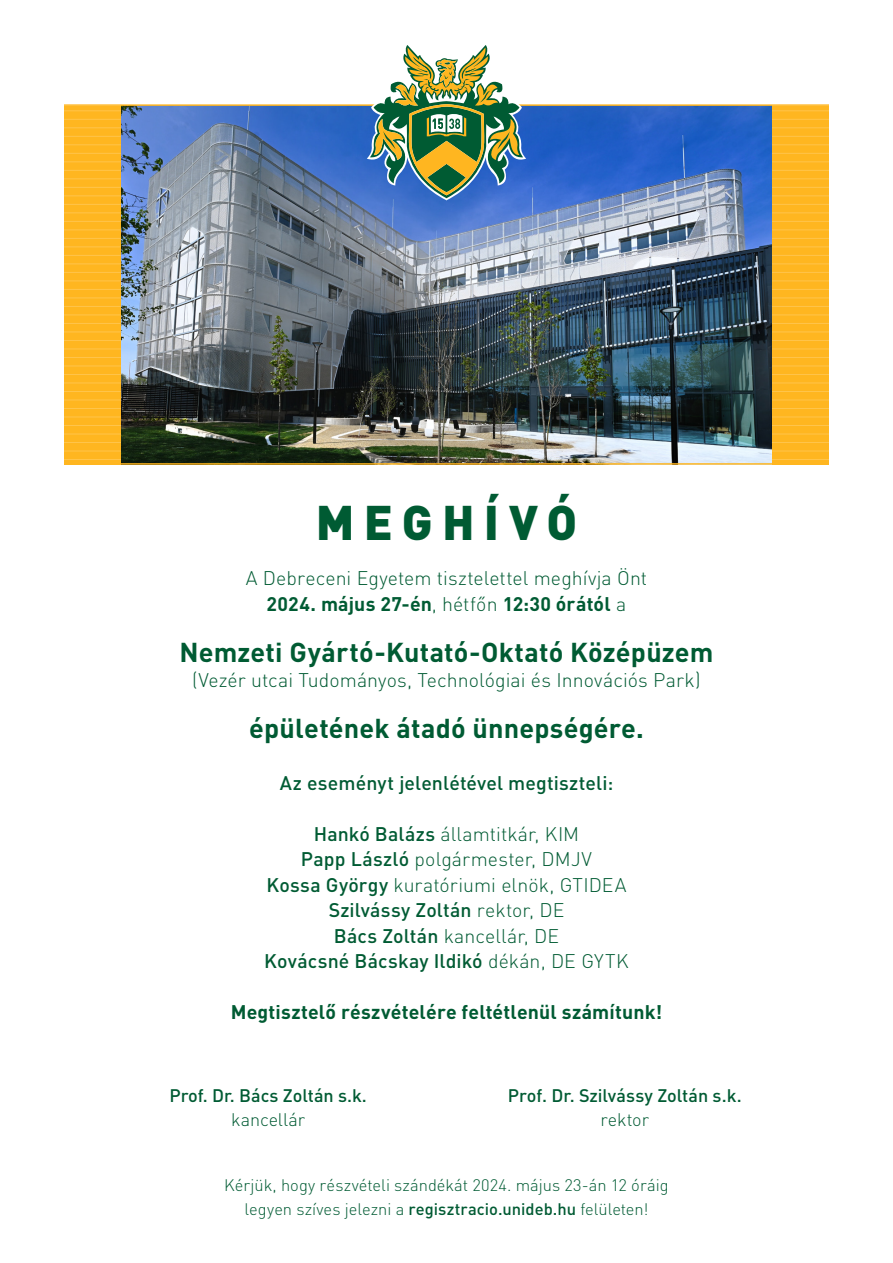
<style>
.page{position:relative;width:893px;height:1263px;background:#fff}
.page>*{position:absolute;margin:0;border:0;box-sizing:border-box;transform-origin:0 0}
.t1{font:900 48px "DIN Pro";letter-spacing:.19em;color:#005b33}
.t2{font:700 27px "DIN Pro";letter-spacing:.005em;color:#005b33}
.t3{font:300 19.5px "DIN Pro";letter-spacing:.005em;color:#005b33}
.t4{font:500 19.5px "DIN Pro";letter-spacing:.005em;color:#005b33}
.t5{font:700 19.5px "DIN Pro";letter-spacing:.01em;color:#005b33}
.t6{font:500 18px "DIN Pro";color:#005b33}
.t7{font:300 18px "DIN Pro";letter-spacing:-.005em;color:#005b33}
.t8{font:300 16.5px "DIN Pro";color:#005b33}
.s1{font-weight:300}
.s2{font-weight:500}
</style>
<div class="page">
<div style="left:0;top:106px;width:210px;height:359px;background:#ffb620"></div>
<div style="left:683px;top:106px;width:210px;height:359px;background:#ffb620"></div>
<hr style="left:0;top:110px;width:893px;height:1px;background:#fff">
<hr style="left:0;top:119px;width:893px;height:1px;background:#fff">
<hr style="left:0;top:127px;width:893px;height:1px;background:#fff">
<hr style="left:0;top:136px;width:893px;height:1px;background:#fff">
<hr style="left:0;top:144px;width:893px;height:1px;background:#fff">
<hr style="left:0;top:153px;width:893px;height:1px;background:#fff">
<hr style="left:0;top:161px;width:893px;height:1px;background:#fff">
<hr style="left:0;top:170px;width:893px;height:1px;background:#fff">
<hr style="left:0;top:178px;width:893px;height:1px;background:#fff">
<hr style="left:0;top:187px;width:893px;height:1px;background:#fff">
<hr style="left:0;top:195px;width:893px;height:1px;background:#fff">
<hr style="left:0;top:204px;width:893px;height:1px;background:#fff">
<hr style="left:0;top:212px;width:893px;height:1px;background:#fff">
<hr style="left:0;top:221px;width:893px;height:1px;background:#fff">
<hr style="left:0;top:229px;width:893px;height:1px;background:#fff">
<hr style="left:0;top:238px;width:893px;height:1px;background:#fff">
<hr style="left:0;top:246px;width:893px;height:1px;background:#fff">
<hr style="left:0;top:255px;width:893px;height:1px;background:#fff">
<hr style="left:0;top:263px;width:893px;height:1px;background:#fff">
<hr style="left:0;top:272px;width:893px;height:1px;background:#fff">
<hr style="left:0;top:281px;width:893px;height:1px;background:#fff">
<hr style="left:0;top:289px;width:893px;height:1px;background:#fff">
<hr style="left:0;top:298px;width:893px;height:1px;background:#fff">
<hr style="left:0;top:306px;width:893px;height:1px;background:#fff">
<hr style="left:0;top:315px;width:893px;height:1px;background:#fff">
<hr style="left:0;top:323px;width:893px;height:1px;background:#fff">
<hr style="left:0;top:332px;width:893px;height:1px;background:#fff">
<hr style="left:0;top:340px;width:893px;height:1px;background:#fff">
<hr style="left:0;top:349px;width:893px;height:1px;background:#fff">
<hr style="left:0;top:357px;width:893px;height:1px;background:#fff">
<hr style="left:0;top:366px;width:893px;height:1px;background:#fff">
<hr style="left:0;top:374px;width:893px;height:1px;background:#fff">
<hr style="left:0;top:383px;width:893px;height:1px;background:#fff">
<hr style="left:0;top:391px;width:893px;height:1px;background:#fff">
<hr style="left:0;top:400px;width:893px;height:1px;background:#fff">
<hr style="left:0;top:408px;width:893px;height:1px;background:#fff">
<hr style="left:0;top:417px;width:893px;height:1px;background:#fff">
<hr style="left:0;top:425px;width:893px;height:1px;background:#fff">
<hr style="left:0;top:434px;width:893px;height:1px;background:#fff">
<hr style="left:0;top:442px;width:893px;height:1px;background:#fff">
<hr style="left:0;top:451px;width:893px;height:1px;background:#fff">
<hr style="left:0;top:459px;width:893px;height:1px;background:#fff">
<img style="left:121px;top:106px;width:651px;height:357px">
<hr style="left:0;top:104px;width:893px;height:2px;background:#ffb620">
<svg style="left:367px;top:45px;width:159px;height:155px"></svg>
<hr style="left:0;top:463px;width:893px;height:2px;background:#ffb620">
<div style="left:0;top:78px;width:64px;height:475px;background:#fff"></div>
<div style="left:829px;top:64px;width:64px;height:474px;background:#fff"></div>
<p class="t1" style="left:316px;top:490px;width:263px">MEGHÍVÓ</p>
<p class="t3" style="left:246px;top:565px;width:403px">A Debreceni Egyetem tisztelettel meghívja Önt</p>
<p class="t5" style="left:267px;top:591px;width:361px">2024. május 27-én<span class="s1">, hétfőn</span> 12:30 órától <span class="s1">a</span></p>
<p class="t2" style="left:179px;top:634px;width:536px">Nemzeti Gyártó-Kutató-Oktató Középüzem</p>
<p class="t3" style="left:192px;top:667px;width:510px">(Vezér utcai Tudományos, Technológiai és Innovációs Park)</p>
<p class="t2" style="left:249px;top:710px;width:396px">épületének átadó ünnepségére.</p>
<p class="t4" style="left:280px;top:769px;width:335px">Az eseményt jelenlétével megtiszteli:</p>
<p class="t3" style="left:314px;top:820px;width:267px"><span class="s2">Hankó Balázs</span> államtitkár, KIM</p>
<p class="t3" style="left:301px;top:846px;width:293px"><span class="s2">Papp László</span> polgármester, DMJV</p>
<p class="t3" style="left:267px;top:871px;width:361px"><span class="s2">Kossa György</span> kuratóriumi elnök, GTIDEA</p>
<p class="t4" style="left:329px;top:897px;width:237px">Szilvássy Zoltán <span class="s1">rektor, DE</span></p>
<p class="t3" style="left:334px;top:922px;width:227px"><span class="s2">Bács Zoltán</span> kancellár, DE</p>
<p class="t4" style="left:264px;top:948px;width:366px">Kovácsné Bácskay Ildikó <span class="s1">dékán, DE GYTK</span></p>
<p class="t5" style="left:231px;top:999px;width:433px">Megtisztelő részvételére feltétlenül számítunk!</p>
<p class="t6" style="left:169px;top:1083px;width:199px">Prof. Dr. Bács Zoltán s.k.</p>
<p class="t7" style="left:231px;top:1107px;width:75px">kancellár</p>
<p class="t6" style="left:508px;top:1083px;width:236px">Prof. Dr. Szilvássy Zoltán s.k.</p>
<p class="t7" style="left:600px;top:1107px;width:50px">rektor</p>
<p class="t8" style="left:224px;top:1174px;width:446px">Kérjük, hogy részvételi szándékát 2024. május 23-án 12 óráig</p>
<p class="t8" style="left:245px;top:1198px;width:405px">legyen szíves jelezni a <span class="s2">regisztracio.unideb.hu</span> felületen!</p>
</div>
